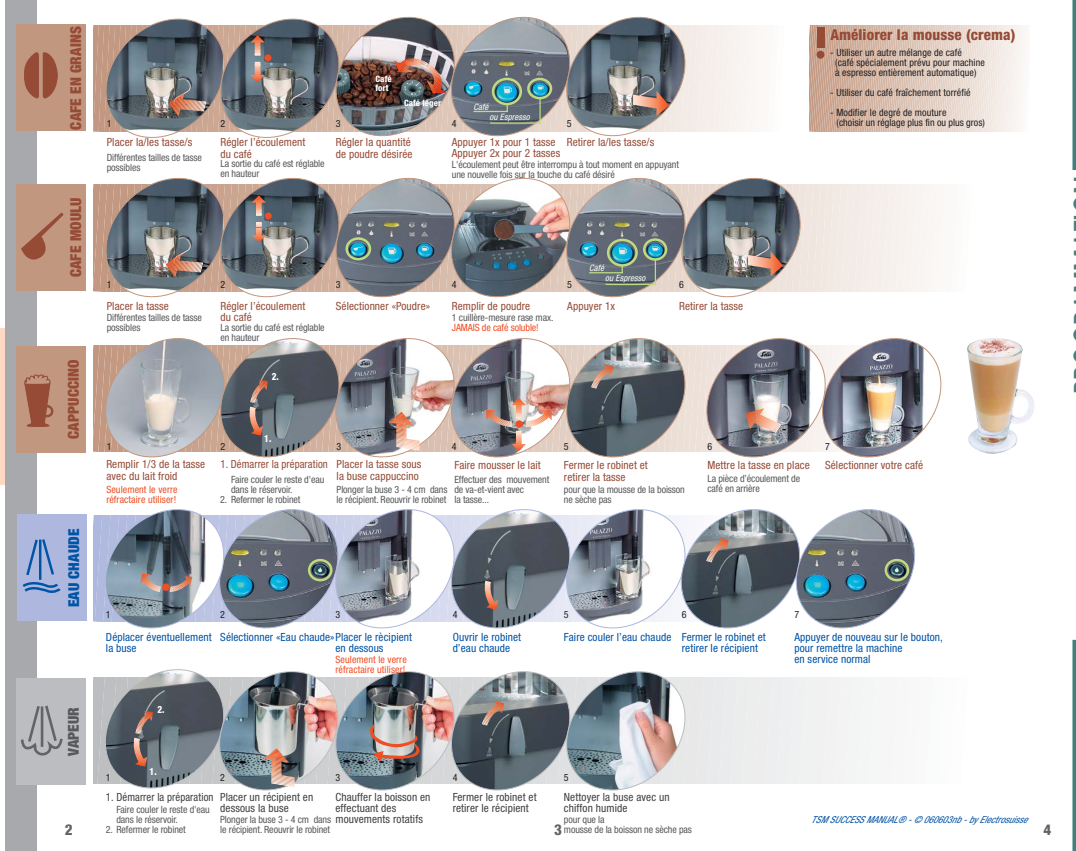
<style>
.page{position:relative;width:1076px;height:851px;background:#fff}
.page>*{position:absolute;margin:0;border:0;box-sizing:border-box;transform-origin:0 0}
.t1{font:900 condensed 15px "Helvetica Neue";letter-spacing:.01em;color:#954b36}
.t2{font:800 condensed 15px "Helvetica Neue";letter-spacing:.01em;color:#954b36}
.t3{font:900 condensed 15px "Helvetica Neue";letter-spacing:.01em;color:#0054a6}
.t4{font:900 condensed 15px "Helvetica Neue";letter-spacing:.01em;color:#58595b}
.t5{font:800 condensed 15px "Helvetica Neue";color:#636466}
.t6{font:condensed 11.25px/11.2px "Helvetica Neue";letter-spacing:.01em;color:#954b36}
.t7{font:condensed 11.25px/11.2px "Helvetica Neue";letter-spacing:.01em;color:#0054a6}
.t8{font:condensed 11.25px/11.2px "Helvetica Neue";letter-spacing:.01em;color:#404041}
.t9{font:condensed 11.25px/11.2px "Helvetica Neue";letter-spacing:.01em;color:#404041;scale:.95 1}
.t10{font:condensed 11.25px "Helvetica Neue";letter-spacing:.01em;color:#954b36;scale:.95 1}
.t11{font:condensed 10px/10px "Helvetica Neue";letter-spacing:-.01em;color:#58595b}
.t12{font:condensed 10px/10px "Helvetica Neue";letter-spacing:.01em;color:#231f20}
.t13{font:condensed 10px/10px "Helvetica Neue";letter-spacing:.01em;color:#f04e23}
.t14{font:800 condensed 10px "Helvetica Neue";color:#fff;scale:.9 1}
.t15{font:italic condensed 9.62px "Helvetica Neue";color:#0054a6}
.t16{font:italic condensed 8.75px/10.1px "Helvetica Neue";color:#fff}
.t17{font:800 condensed 8.75px/8.8px "Helvetica Neue";letter-spacing:.01em;color:#fff}
.s1{color:#f04e23}
</style>
<div class="page">
<svg style="left:0;top:328px;width:6px;height:156px"></svg>
<div style="left:6px;top:0;width:31px;height:850px;background:#a7a9ac"></div>
<div style="left:16px;top:25px;width:70px;height:106px;background:#c2977f"></div>
<svg style="left:24px;top:52px;width:34px;height:47px"></svg>
<svg style="left:810px;top:25px;width:216px;height:39px;background:#dfcabe"></svg>
<div style="left:16px;top:184px;width:70px;height:106px;background:#c2977f"></div>
<svg style="left:21px;top:212px;width:43px;height:48px"></svg>
<div style="left:16px;top:346px;width:70px;height:106px;background:#c2977f"></div>
<div style="left:16px;top:678px;width:70px;height:106px;background:#bbbdc0"></div>
<svg style="left:21px;top:705px;width:42px;height:51px"></svg>
<hr style="left:1072px;top:639px;width:3px;height:211px;background:#407f82">
<hr style="left:1072px;top:0;width:3px;height:170px;background:#407f82">
<div style="left:17px;top:514px;width:69px;height:107px;background:#aeb8de"></div>
<img style="left:967px;top:338px;width:67px;height:116px">
<svg style="left:22px;top:539px;width:39px;height:54px"></svg>
<div style="left:816px;top:28px;width:8px;height:20px;background:#954b36"></div>
<div style="left:816px;top:51px;width:8px;height:8px;background:#954b36;border-radius:50%"></div>
<svg style="left:809px;top:64px;width:264px;height:106px"></svg>
<svg style="left:24px;top:374px;width:29px;height:53px"></svg>
<img style="left:93px;top:338px;width:849px;height:120px">
<svg style="left:94px;top:509px;width:821px;height:120px"></svg>
<div style="left:884px;top:558px;width:25px;height:23px;border:2px solid #bfdb82;border-radius:50%"></div>
<img style="left:93px;top:669px;width:783px;height:122px">
<img style="left:93px;top:16px;width:664px;height:122px">
<img style="left:93px;top:177px;width:845px;height:121px">
<p class="t1" style="left:71px;top:130px;width:105px;rotate:-90deg">CAFE EN GRAINS</p>
<p class="t1" style="left:71px;top:277px;width:81px;rotate:-90deg">CAFE MOULU</p>
<p class="t1" style="left:68px;top:439px;width:81px;rotate:-90deg">CAPPUCCINO</p>
<p class="t3" style="left:68px;top:607px;width:80px;rotate:-90deg">EAU CHAUDE</p>
<p class="t4" style="left:68px;top:755px;width:50px;rotate:-90deg">VAPEUR</p>
<p class="t17" style="left:375px;top:75px;width:18px">Café fort</p>
<p class="t17" style="left:404px;top:100px;width:39px">Café léger</p>
<p class="t16" style="left:489px;top:102px;width:43px;text-indent:-16px">Café<br>ou Espresso</p>
<p class="t12" style="left:107px;top:120px;width:6px">1</p>
<p class="t12" style="left:220px;top:120px;width:6px">2</p>
<p class="t12" style="left:336px;top:120px;width:6px">3</p>
<p class="t12" style="left:452px;top:120px;width:6px">4</p>
<p class="t12" style="left:566px;top:120px;width:6px">5</p>
<p class="t6" style="left:220px;top:138px;width:86px">Régler l’écoulement du café</p>
<p class="t6" style="left:107px;top:138px;width:87px">Placer la/les tasse/s</p>
<p class="t11" style="left:107px;top:154px;width:97px">Différentes tailles de tasse possibles</p>
<p class="t11" style="left:220px;top:160px;width:106px">La sortie du café est réglable en hauteur</p>
<p class="t6" style="left:336px;top:138px;width:78px">Régler la quantité de poudre désirée</p>
<p class="t6" style="left:452px;top:138px;width:110px;line-height:10.6px">Appuyer 1x pour 1 tasse<br>Appuyer 2x pour 2 tasses</p>
<p class="t6" style="left:566px;top:138px;width:89px">Retirer la/les tasse/s</p>
<p class="t11" style="left:452px;top:160px;width:229px;line-height:9.5px">L'écoulement peut être interrompu à tout moment en appuyant une nouvelle fois sur la touche du café désiré</p>
<p class="t2" style="left:830px;top:29px;width:187px">Améliorer la mousse (crema)</p>
<p class="t12" style="left:835px;top:49px;width:151px;text-indent:-5px">- Utiliser un autre mélange de café<br>(café spécialement prévu pour machine à espresso entièrement automatique)</p>
<p class="t12" style="left:830px;top:89px;width:142px">- Utiliser du café fraîchement torréfié</p>
<p class="t12" style="left:836px;top:109px;width:150px;text-indent:-6px">- Modifier le degré de mouture<br>(choisir un réglage plus fin ou plus gros)</p>
<p class="t16" style="left:605px;top:263px;width:43px;text-indent:-16px">Café<br>ou Espresso</p>
<p class="t12" style="left:107px;top:280px;width:6px">1</p>
<p class="t12" style="left:220px;top:280px;width:6px">2</p>
<p class="t12" style="left:336px;top:280px;width:6px">3</p>
<p class="t12" style="left:452px;top:280px;width:6px">4</p>
<p class="t12" style="left:567px;top:280px;width:6px">5</p>
<p class="t12" style="left:679px;top:280px;width:6px">6</p>
<p class="t6" style="left:107px;top:301px;width:64px">Placer la tasse</p>
<p class="t11" style="left:107px;top:313px;width:97px">Différentes tailles de tasse possibles</p>
<p class="t6" style="left:220px;top:301px;width:86px">Régler l’écoulement du café</p>
<p class="t11" style="left:220px;top:323px;width:106px">La sortie du café est réglable en hauteur</p>
<p class="t6" style="left:336px;top:301px;width:96px">Sélectionner «Poudre»</p>
<p class="t6" style="left:452px;top:301px;width:80px">Remplir de poudre</p>
<p class="t11" style="left:452px;top:313px;width:103px">1 cuillère-mesure rase max.<br><span class="s1">JAMAIS de café soluble!</span></p>
<p class="t14" style="left:272px;top:373px;width:10px">2.</p>
<p class="t6" style="left:567px;top:301px;width:49px">Appuyer 1x</p>
<p class="t6" style="left:679px;top:301px;width:66px">Retirer la tasse</p>
<p class="t14" style="left:264px;top:434px;width:10px">1.</p>
<p class="t12" style="left:107px;top:442px;width:6px">1</p>
<p class="t12" style="left:220px;top:442px;width:6px">2</p>
<p class="t12" style="left:336px;top:442px;width:6px">3</p>
<p class="t12" style="left:452px;top:442px;width:6px">4</p>
<p class="t12" style="left:564px;top:442px;width:6px">5</p>
<p class="t12" style="left:707px;top:442px;width:6px">6</p>
<p class="t6" style="left:106px;top:459px;width:100px">Remplir 1/3 de la tasse avec du lait froid</p>
<p class="t10" style="left:221px;top:460px;width:114px">1. Démarrer la préparation</p>
<p class="t11" style="left:231px;top:475px;width:95px">Faire couler le reste d'eau dans le réservoir.</p>
<p class="t11" style="left:220px;top:495px;width:82px">2. Refermer le robinet</p>
<p class="t13" style="left:106px;top:485px;width:73px">Seulement le verre réfractaire utiliser!</p>
<p class="t6" style="left:336px;top:459px;width:86px">Placer la tasse sous la buse cappuccino</p>
<p class="t11" style="left:336px;top:485px;width:112px">Plonger la buse 3 - 4 cm dans le récipient. Reouvrir le robinet</p>
<p class="t6" style="left:454px;top:461px;width:88px">Faire mousser le lait</p>
<p class="t11" style="left:454px;top:475px;width:96px">Effectuer des mouvement de va-et-vient avec<br>la tasse...</p>
<p class="t6" style="left:564px;top:461px;width:85px">Fermer le robinet et retirer la tasse</p>
<p class="t6" style="left:707px;top:461px;width:104px">Mettre la tasse en place</p>
<p class="t11" style="left:707px;top:474px;width:94px">La pièce d’écoulement de café en arrière</p>
<p class="t11" style="left:564px;top:485px;width:122px">pour que la mousse de la boisson ne sèche pas</p>
<p class="t12" style="left:825px;top:442px;width:6px">7</p>
<p class="t6" style="left:825px;top:461px;width:100px">Sélectionner votre café</p>
<p class="t12" style="left:106px;top:609px;width:6px">1</p>
<p class="t12" style="left:335px;top:609px;width:6px">3</p>
<p class="t12" style="left:452px;top:609px;width:6px">4</p>
<p class="t12" style="left:564px;top:609px;width:6px">5</p>
<p class="t12" style="left:682px;top:609px;width:6px">6</p>
<p class="t12" style="left:220px;top:609px;width:6px">2</p>
<p class="t12" style="left:794px;top:609px;width:6px">7</p>
<p class="t7" style="left:106px;top:632px;width:107px">Déplacer éventuellement la buse</p>
<p class="t7" style="left:335px;top:632px;width:78px;text-indent:-115px">Sélectionner «Eau chaude»Placer le rècipient en dessous</p>
<p class="t7" style="left:452px;top:632px;width:70px">Ouvrir le robinet d’eau chaude</p>
<p class="t7" style="left:682px;top:632px;width:85px;text-indent:-118px">Faire couler l’eau chaude Fermer le robinet et retirer le récipient</p>
<p class="t13" style="left:335px;top:654px;width:73px">Seulement le verre réfractaire utiliser!</p>
<p class="t14" style="left:157px;top:706px;width:10px">2.</p>
<p class="t14" style="left:149px;top:767px;width:10px">1.</p>
<p class="t12" style="left:106px;top:772px;width:6px">1</p>
<p class="t12" style="left:220px;top:772px;width:6px">2</p>
<p class="t12" style="left:335px;top:772px;width:6px">3</p>
<p class="t12" style="left:452px;top:772px;width:6px">4</p>
<p class="t12" style="left:564px;top:772px;width:6px">5</p>
<p class="t7" style="left:794px;top:632px;width:150px">Appuyer de nouveau sur le bouton, pour remettre la machine<br>en service normal</p>
<p class="t9" style="left:220px;top:792px;width:99px;text-indent:-114px">1. Démarrer la préparation Placer un récipient en dessous la buse</p>
<p class="t11" style="left:220px;top:815px;width:112px">Plonger la buse 3 - 4 cm dans le récipient. Reouvrir le robinet</p>
<p class="t8" style="left:335px;top:792px;width:96px">Chauffer la boisson en effectuant des mouvements rotatifs</p>
<p class="t8" style="left:452px;top:792px;width:85px">Fermer le robinet et retirer le récipient</p>
<p class="t8" style="left:564px;top:792px;width:107px">Nettoyer la buse avec un chiffon humide</p>
<p class="t11" style="left:116px;top:805px;width:95px">Faire couler le reste d'eau dans le réservoir.</p>
<p class="t11" style="left:106px;top:825px;width:81px">2. Refermer le robinet</p>
<p class="t15" style="left:811px;top:816px;width:222px">TSMSUCCESSMANUAL®-©060603nb-byElectrosuisse</p>
<p class="t11" style="left:564px;top:815px;width:129px">pour que la<br>mousse de la boisson ne sèche pas</p>
<p class="t5" style="left:65px;top:824px;width:9px">2</p>
<p class="t5" style="left:554px;top:824px;width:9px">3</p>
<p class="t5" style="left:1043px;top:824px;width:9px">4</p>
</div>
